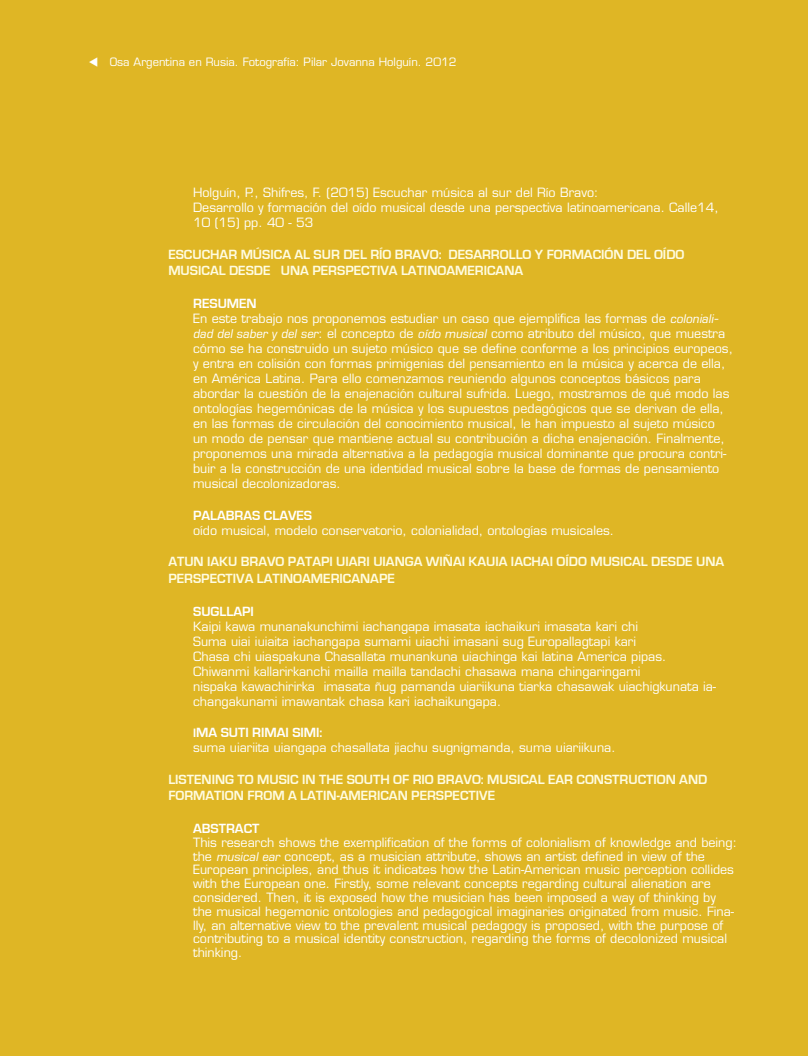
<style>
.page{position:relative;width:808px;height:1056px;background:#dfb625}
.page>*{position:absolute;margin:0;border:0;box-sizing:border-box;transform-origin:0 0}
.t1{font:700 13.75px/16.5px "Eurostile";color:#fffce1}
.t2{font:700 13.75px "Eurostile";color:#fff}
.t3{font:12.5px/15px "Eurostile";color:#fff}
.t4{font:11.25px "Eurostile";color:#fff}
.s1{font-family:"Eurostile BQ";font-style:italic}
.s2{font-size:12.5px}
</style>
<div class="page">
<p class="t4" style="left:110px;top:55px;width:348px">Osa Argentina en Rusia. Fotografía: Pilar Jovanna Holguín. 2012</p>
<p class="t3" style="left:193px;top:185px;width:527px">Holguín, P., Shifres, F. (2015) Escuchar música al sur del Río Bravo:<br>Desarrollo y formación del oído musical desde una perspectiva latinoamericana. Calle14,<br>10 (15) pp. 40 - 53</p>
<p class="t1" style="left:168px;top:246px;width:518px">ESCUCHAR MÚSICA AL SUR DEL RÍO BRAVO: DESARROLLO Y FORMACIÓN DEL OÍDO<br>MUSICAL DESDE UNA PERSPECTIVA LATINOAMERICANA</p>
<p class="t2" style="left:193px;top:296px;width:65px">RESUMEN</p>
<p class="t3" style="left:193px;top:311px;width:541px">En este trabajo nos proponemos estudiar un caso que ejemplifica las formas de <span class="s1">coloniali&shy;dad del saber y del ser</span>: el concepto de <span class="s1">oído musical</span> como atributo del músico, que muestra cómo se ha construido un sujeto músico que se define conforme a los principios europeos, y entra en colisión con formas primigenias del pensamiento en la música y acerca de ella, en América Latina. Para ello comenzamos reuniendo algunos conceptos básicos para abordar la cuestión de la enajenación cultural sufrida. Luego, mostramos de qué modo las ontologías hegemónicas de la música y los supuestos pedagógicos que se derivan de ella, en las formas de circulación del conocimiento musical, le han impuesto al sujeto músico<br>un modo de pensar que mantiene actual su contribución a dicha enajenación. Finalmente, proponemos una mirada alternativa a la pedagogía musical dominante que procura contri&shy;buir a la construcción de una identidad musical sobre la base de formas de pensamiento musical decolonizadoras.</p>
<p class="t2" style="left:193px;top:508px;width:121px">PALABRAS CLAVES</p>
<p class="t3" style="left:193px;top:523px;width:422px">oído musical, modelo conservatorio, colonialidad, ontologías musicales.</p>
<p class="t1" style="left:168px;top:554px;width:557px">ATUN IAKU BRAVO PATAPI UIARI UIANGA WIÑAI KAUIA IACHAI OÍDO MUSICAL DESDE UNA<br>PERSPECTIVA LATINOAMERICANAPE</p>
<p class="t2" style="left:193px;top:604px;width:62px">SUGLLAPI</p>
<p class="t3" style="left:193px;top:619px;width:525px">Kaipi kawa munanakunchimi iachangapa imasata iachaikuri imasata kari chi<br>Suma uiai iuiaita iachangapa sumami uiachi imasani sug Europallagtapi kari<br>Chasa chi uiaspakuna Chasallata munankuna uiachinga kai latina America pipas.<br>Chiwanmi kallarirkanchi mailla mailla tandachi chasawa mana chingaringami<br>nispaka kawachirirka imasata ñug pamanda uiariikuna tiarka chasawak uiachigkunata ia&shy;changakunami imawantak chasa kari iachaikungapa.</p>
<p class="t2" style="left:193px;top:725px;width:131px"><span class="s2">I</span>MA SUTI RIMAI SIMI:</p>
<p class="t3" style="left:193px;top:740px;width:424px">suma uiariita uiangapa chasallata jiachu sugnigmanda, suma uiariikuna.</p>
<p class="t1" style="left:168px;top:771px;width:540px">LISTENING TO MUSIC IN THE SOUTH OF RIO BRAVO: MUSICAL EAR CONSTRUCTION AND<br>FORMATION FROM A LATIN-AMERICAN PERSPECTIVE</p>
<p class="t2" style="left:193px;top:821px;width:68px">ABSTRACT</p>
<p class="t3" style="left:193px;top:836px;width:545px;line-height:13.8px">This research shows the exemplification of the forms of colonialism of knowledge and being: the <span class="s1">musical ear</span> concept, as a musician attribute, shows an artist defined in view of the European principles, and thus it indicates how the Latin-American music perception collides with the European one. Firstly, some relevant concepts regarding cultural alienation are considered. Then, it is exposed how the musician has been imposed a way of thinking by the musical hegemonic ontologies and pedagogical imaginaries originated from music. Fina&shy;lly, an alternative view to the prevalent musical pedagogy is proposed, with the purpose of contributing to a musical identity construction, regarding the forms of decolonized musical thinking.</p>
</div>
